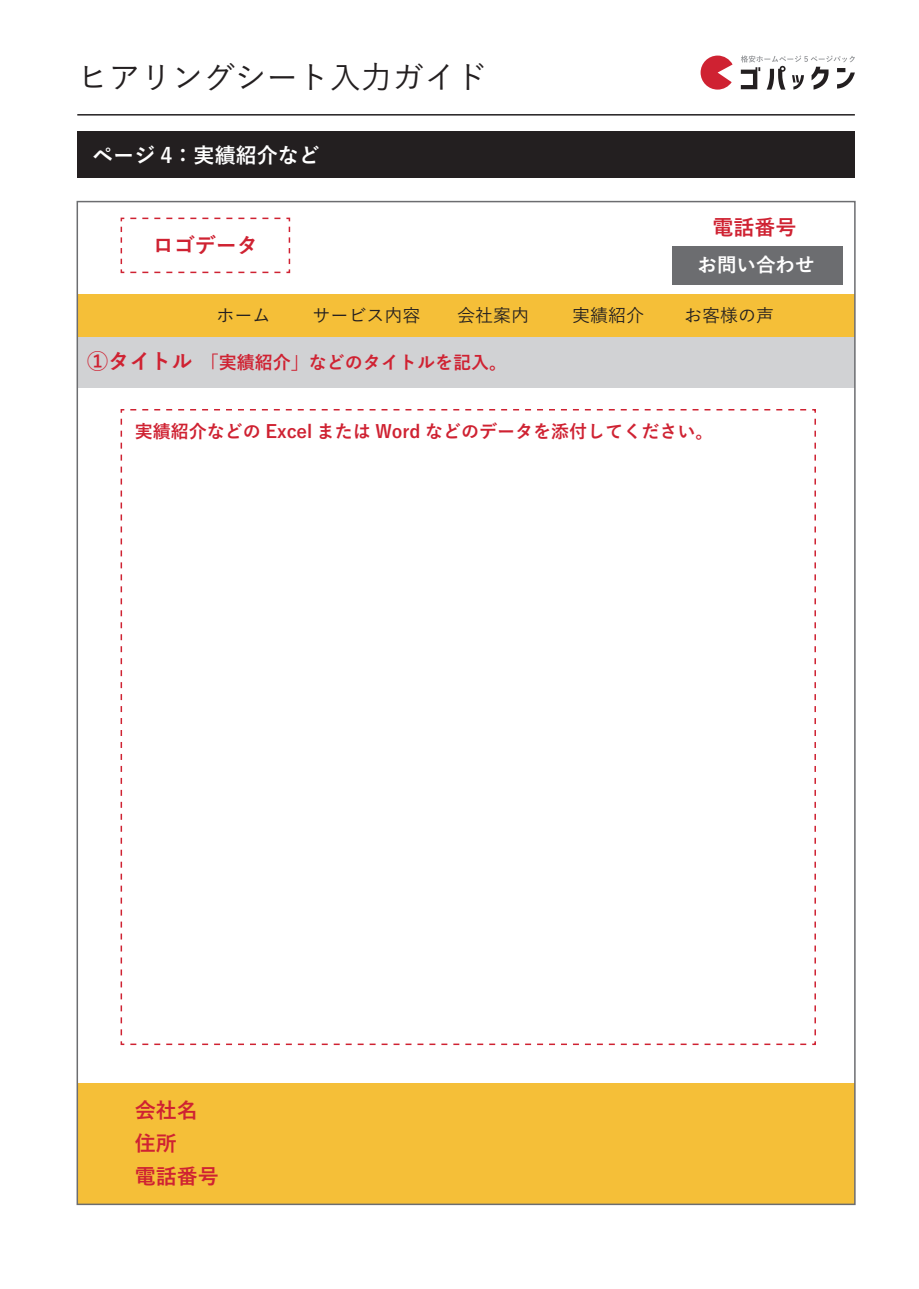
<style>
.page{position:relative;width:919px;height:1289px;background:#fff}
.page>*{position:absolute;margin:0;border:0;box-sizing:border-box;transform-origin:0 0}
.t1{font:500 31.5px "Yu Go";color:#231f20}
.t2{font:700 21px/33px "Yu Go";color:#cf2232}
.t3{font:700 21px "Yu Go";color:#fff}
.t4{font:700 19.5px "Yu Go";color:#fff}
.t5{font:700 18px "Yu Go";color:#cf2232}
.t6{font:500 18px "Yu Go";color:#231f20}
</style>
<div class="page">
<div style="left:77px;top:294px;width:777px;height:43px;background:#f5bf38"></div>
<div style="left:77px;top:1083px;width:777px;height:121px;background:#f5bf38"></div>
<div style="left:77px;top:337px;width:777px;height:51px;background:#d1d2d4"></div>
<div style="left:77px;top:131px;width:777px;height:47px;background:#231f20"></div>
<svg style="left:700px;top:56px;width:32px;height:34px"></svg>
<svg style="left:740px;top:55px;width:114px;height:35px"></svg>
<hr style="left:77px;top:114px;width:777px;height:2px;background:#231f20">
<div style="left:672px;top:246px;width:170px;height:38px;background:#6c6d70"></div>
<svg style="left:120px;top:217px;width:171px;height:57px"></svg>
<svg style="left:120px;top:409px;width:696px;height:636px"></svg>
<h1 class="t1" style="left:77px;top:48px;width:411px">ヒアリングシート入力ガイド</h1>
<p class="t3" style="left:92px;top:143px;width:229px">ページ 4：実績紹介など</p>
<p class="t2" style="left:153px;top:229px;width:106px">ロゴデータ</p>
<p class="t2" style="left:712px;top:211px;width:85px">電話番号</p>
<p class="t4" style="left:697px;top:254px;width:118px">お問い合わせ</p>
<p class="t2" style="left:87px;top:345px;width:106px">①タイトル</p>
<p class="t6" style="left:216px;top:298px;width:55px">ホーム</p>
<p class="t6" style="left:312px;top:298px;width:110px">サービス内容</p>
<p class="t6" style="left:457px;top:298px;width:73px">会社案内</p>
<p class="t6" style="left:572px;top:298px;width:73px">実績紹介</p>
<p class="t6" style="left:684px;top:298px;width:91px">お客様の声</p>
<p class="t5" style="left:201px;top:352px;width:308px">「実績紹介」などのタイトルを記入。</p>
<p class="t5" style="left:135px;top:421px;width:580px">実績紹介などの Excel または Word などのデータを添付してください。</p>
<p class="t2" style="left:135px;top:1094px;width:85px">会社名住所<br>電話番号</p>
</div>
